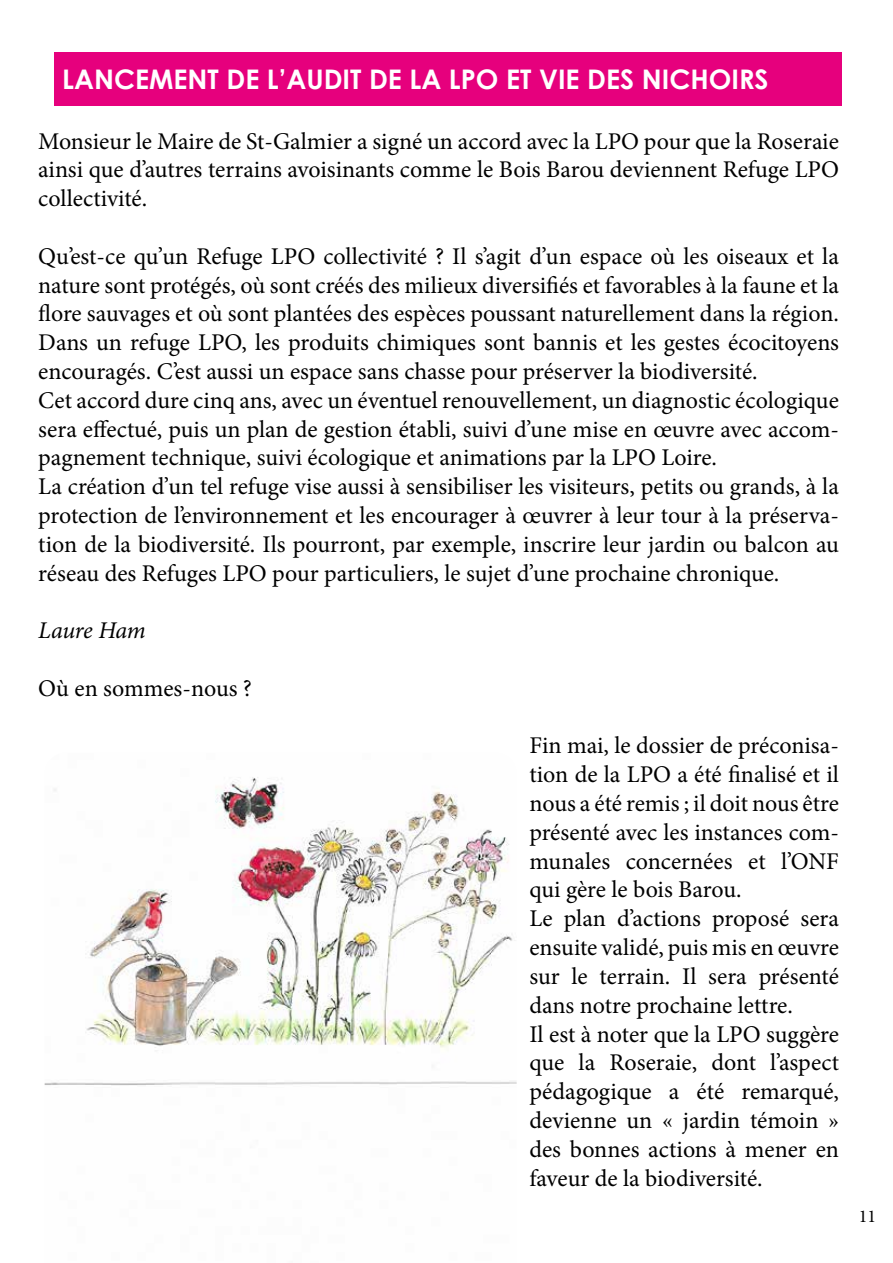
<style>
.page{position:relative;width:893px;height:1263px;background:#fff}
.page>*{position:absolute;margin:0;border:0;box-sizing:border-box;transform-origin:0 0}
.t1{font:700 27px "Century Gothic";color:#fff}
.t2{font:24px/28.8px "Minion Pro";color:#000}
.t3{font:italic 24px "Minion Pro";letter-spacing:-.015em;color:#000}
.t4{font:18px "Minion Pro";color:#000}
</style>
<div class="page">
<img style="left:45px;top:777px;width:472px;height:309px">
<div style="left:55px;top:52px;width:787px;height:54px;background:#e6007d"></div>
<p class="t1" style="left:62px;top:59px;width:708px">LANCEMENT DE L’AUDIT DE LA LPO ET VIE DES NICHOIRS</p>
<p class="t2" style="left:38px;top:127px;width:802px;text-align:justify">Monsieur le Maire de St-Galmier a signé un accord avec la LPO pour que la Roseraie ainsi que d’autres terrains avoisinants comme le Bois Barou deviennent Refuge LPO collectivité.</p>
<p class="t2" style="left:38px;top:242px;width:802px">Qu’est-ce qu’un Refuge LPO collectivité ? Il s’agit d’un espace où les oiseaux et la nature sont protégés, où sont créés des milieux diversifiés et favorables à la faune et la flore sauvages et où sont plantées des espèces poussant naturellement dans la région.<br>Dans un refuge LPO, les produits chimiques sont bannis et les gestes écocitoyens encouragés. C’est aussi un espace sans chasse pour préserver la biodiversité.<br>Cet accord dure cinq ans, avec un éventuel renouvellement, un diagnostic écologique sera effectué, puis un plan de gestion établi, suivi d’une mise en œuvre avec accom&shy;pagnement technique, suivi écologique et animations par la LPO Loire.<br>La création d’un tel refuge vise aussi à sensibiliser les visiteurs, petits ou grands, à la protection de l’environnement et les encourager à œuvrer à leur tour à la préserva&shy;tion de la biodiversité. Ils pourront, par exemple, inscrire leur jardin ou balcon au réseau des Refuges LPO pour particuliers, le sujet d’une prochaine chronique.</p>
<p class="t3" style="left:38px;top:614px;width:109px">Laure Ham</p>
<p class="t2" style="left:38px;top:674px;width:215px">Où en sommes-nous ?</p>
<p class="t2" style="left:529px;top:731px;width:311px">Fin mai, le dossier de préconisa&shy;tion de la LPO a été finalisé et il nous a été remis ; il doit nous être présenté avec les instances com&shy;munales concernées et l’ONF qui gère le bois Barou.<br>Le plan d’actions proposé sera ensuite validé, puis mis en œuvre sur le terrain. Il sera présenté dans notre prochaine lettre.<br>Il est à noter que la LPO suggère que la Roseraie, dont l’aspect pédagogique a été remarqué, devienne un « jardin témoin » des bonnes actions à mener en faveur de la biodiversité.</p>
<p class="t4" style="left:859px;top:1204px;width:19px">11</p>
</div>
